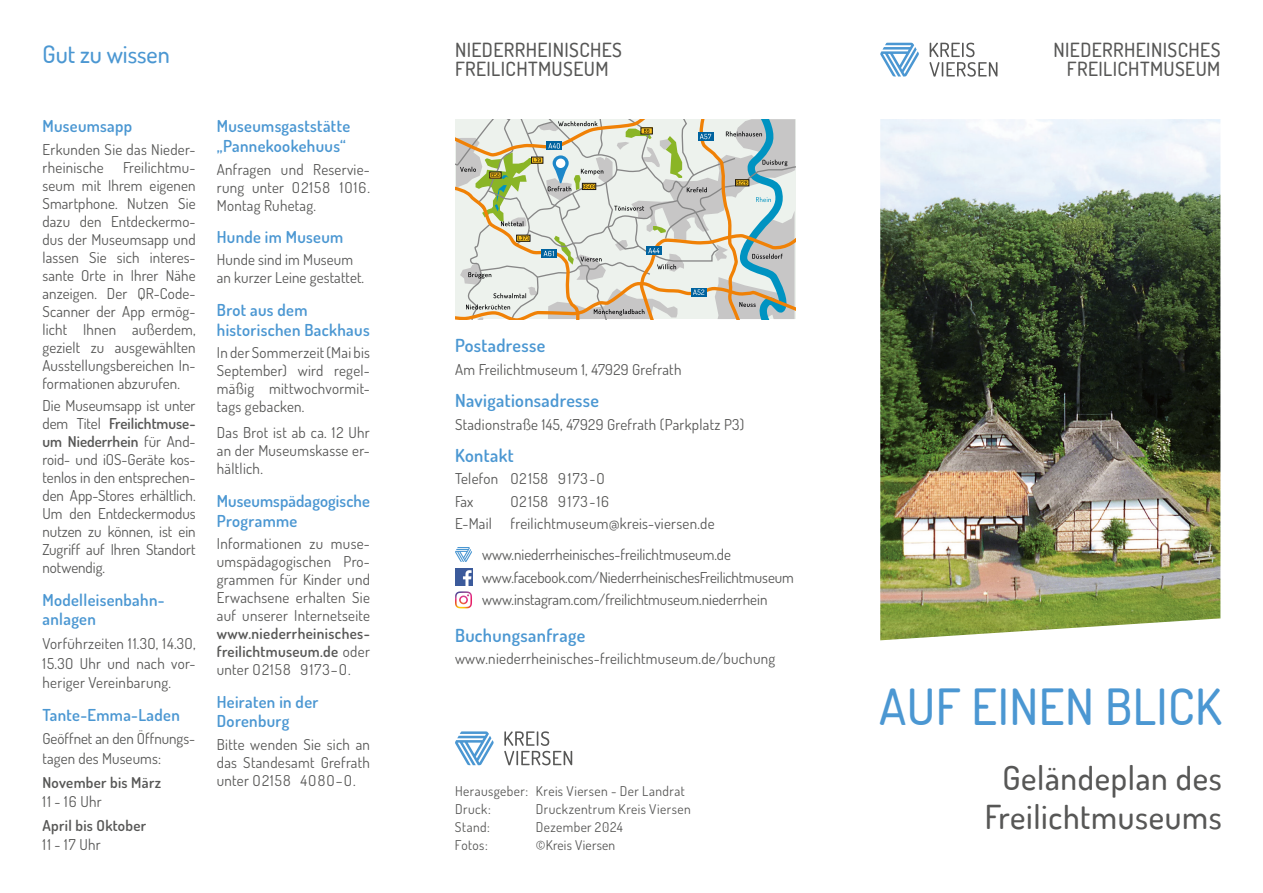
<style>
.page{position:relative;width:1263px;height:893px;background:#fff}
.page>*{position:absolute;margin:0;border:0;box-sizing:border-box;transform-origin:0 0}
.t1{font:500 49.8px "Dosis";letter-spacing:.01em;color:#4b97d2}
.t2{font:500 33px/39px "Dosis";letter-spacing:.02em;color:#575756;text-align:center}
.t3{font:500 24px "Dosis";color:#4b97d2}
.t4{font:500 19.5px/19.5px "Dosis";letter-spacing:.02em;color:#575756;text-align:right}
.t5{font:600 18px "Dosis";letter-spacing:.02em;color:#4b97d2}
.t6{font:600 16.5px/19.8px "Dosis";letter-spacing:.02em;color:#4b97d2}
.t7{font:15px/18px "Dosis";letter-spacing:.02em;color:#575756;text-align:justify}
.t8{font:15px/22.5px "Dosis";color:#575756}
.t9{font:600 15px/18px "Dosis";letter-spacing:.02em;color:#575756;text-align:justify}
.t10{font:13.5px/18px "Dosis";letter-spacing:.03em;color:#575756}
.s1{font-weight:600}
.s2{font-weight:400}
</style>
<div class="page">
<svg style="left:880px;top:43px;width:39px;height:34px"></svg>
<svg style="left:929px;top:43px;width:68px;height:34px"></svg>
<svg style="left:455px;top:119px;width:340px;height:200px;background:#d1d4c8"></svg>
<div style="left:556px;top:159px;width:9px;height:9px;background:#fff;border-radius:50%"></div>
<svg style="left:455px;top:547px;width:17px;height:15px"></svg>
<img style="left:455px;top:569px;width:17px;height:17px">
<img style="left:455px;top:591px;width:17px;height:17px">
<svg style="left:455px;top:731px;width:39px;height:34px"></svg>
<svg style="left:504px;top:731px;width:68px;height:34px"></svg>
<img style="left:880px;top:119px;width:340px;height:521px">
<h3 class="t3" style="left:43px;top:38px;width:129px">Gut zu wissen</h3>
<p class="t6" style="left:43px;top:116px;width:91px">Museumsapp</p>
<p class="t7" style="left:43px;top:139px;width:155px">Erkunden Sie das Nieder&shy;rheinische</p>
<p class="t7" style="left:43px;top:157px;width:155px;text-indent:81px">Freilichtmu&shy;seum mit Ihrem eigenen Smartphone. Nutzen Sie dazu den Entdeckermo&shy;dus der Museumsapp und lassen Sie sich interes&shy;sante Orte in Ihrer Nähe anzeigen. Der QR-Code-Scanner der App ermög&shy;licht Ihnen außerdem, gezielt zu ausgewählten Ausstellungsbereichen In&shy;formationen abzurufen.</p>
<p class="t7" style="left:43px;top:396px;width:155px">Die Museumsapp ist unter dem Titel <span class="s1">Freilichtmuse&shy;um Niederrhein</span> für And&shy;roid- und iOS-Geräte kos&shy;tenlos in den entsprechen&shy;den App-Stores erhältlich.<br>Um den Entdeckermodus nutzen zu können, ist ein Zugriff auf Ihren Standort notwendig.</p>
<p class="t6" style="left:43px;top:589px;width:124px">Modelleisenbahn&shy;anlagen</p>
<p class="t7" style="left:43px;top:633px;width:155px;line-height:19.5px">Vorführzeiten 11.3O, 14.3O, 15.3O Uhr und nach vor&shy;heriger Vereinbarung.</p>
<p class="t6" style="left:43px;top:704px;width:139px">Tante-Emma-Laden</p>
<p class="t8" style="left:43px;top:728px;width:154px;line-height:19.5px">Geöffnet an den Öffnungs&shy;tagen des Museums:</p>
<p class="t9" style="left:43px;top:773px;width:120px">November bis März</p>
<p class="t7" style="left:43px;top:792px;width:61px">11 - 16 Uhr</p>
<p class="t9" style="left:43px;top:816px;width:105px">April bis Oktober</p>
<p class="t7" style="left:43px;top:835px;width:60px">11 - 17 Uhr</p>
<p class="t6" style="left:217px;top:116px;width:135px">Museumsgaststätte „Pannekookehuus“</p>
<p class="t7" style="left:217px;top:159px;width:155px">Anfragen und Reservie&shy;rung unter O2158 1O16.<br>Montag Ruhetag.</p>
<p class="t6" style="left:217px;top:227px;width:128px">Hunde im Museum</p>
<p class="t7" style="left:217px;top:250px;width:149px">Hunde sind im Museum an kurzer Leine gestattet.</p>
<p class="t6" style="left:217px;top:300px;width:154px">Brot aus dem historischen Backhaus</p>
<p class="t7" style="left:217px;top:343px;width:155px">In der Sommerzeit (Mai bis September) wird regel&shy;mäßig mittwochvormit&shy;tags gebacken.</p>
<p class="t7" style="left:217px;top:423px;width:155px">Das Brot ist ab ca. 12 Uhr an der Museumskasse er&shy;hältlich.</p>
<p class="t6" style="left:217px;top:491px;width:155px">Museumspädagogische<br>Programme</p>
<p class="t7" style="left:217px;top:534px;width:155px">Informationen zu muse&shy;umspädagogischen Pro&shy;grammen für Kinder und Erwachsene erhalten Sie auf unserer Internetseite</p>
<p class="t9" style="left:217px;top:624px;width:155px">www.niederrheinisches&shy;freilichtmuseum.de <span class="s2">oder unter O2158 9173–O.</span></p>
<p class="t6" style="left:217px;top:691px;width:103px">Heiraten in der<br>Dorenburg</p>
<p class="t7" style="left:217px;top:734px;width:155px">Bitte wenden Sie sich an das Standesamt Grefrath unter O2158 4O8O–O.</p>
<h3 class="t4" style="left:455px;top:39px;width:169px;text-align:left">NIEDERRHEINISCHES<br>FREILICHTMUSEUM</h3>
<p class="t5" style="left:455px;top:334px;width:92px">Postadresse</p>
<p class="t7" style="left:455px;top:360px;width:228px">Am Freilichtmuseum 1, 47929 Grefrath</p>
<p class="t5" style="left:455px;top:389px;width:146px">Navigationsadresse</p>
<p class="t7" style="left:455px;top:414px;width:291px">Stadionstraße 145, 47929 Grefrath (Parkplatz P3)</p>
<p class="t5" style="left:455px;top:444px;width:60px">Kontakt</p>
<p class="t7" style="left:455px;top:467px;width:151px;line-height:22.5px">Telefon O2158 9173-O<br>Fax</p>
<p class="t7" style="left:455px;top:489px;width:261px;line-height:22.5px;text-indent:56px">O2158 9173-16<br>E-Mail freilichtmuseum@kreis-viersen.de</p>
<p class="t8" style="left:482px;top:543px;width:313px">www.niederrheinisches-freilichtmuseum.de www.facebook.com/NiederrheinischesFreilichtmuseum www.instagram.com/freilichtmuseum.niederrhein</p>
<p class="t5" style="left:455px;top:624px;width:132px">Buchungsanfrage</p>
<p class="t7" style="left:455px;top:649px;width:322px">www.niederrheinisches-freilichtmuseum.de/buchung</p>
<p class="t10" style="left:455px;top:782px;width:231px">Herausgeber: Kreis Viersen - Der Landrat<br>Druck:</p>
<p class="t10" style="left:536px;top:800px;width:156px">Druckzentrum Kreis Viersen</p>
<p class="t10" style="left:455px;top:818px;width:36px">Stand:</p>
<p class="t10" style="left:536px;top:818px;width:89px">Dezember 2024</p>
<p class="t10" style="left:455px;top:836px;width:34px">Fotos:</p>
<p class="t10" style="left:536px;top:836px;width:81px">©Kreis Viersen</p>
<h3 class="t4" style="left:1053px;top:39px;width:169px">NIEDERRHEINISCHES<br>FREILICHTMUSEUM</h3>
<h1 class="t1" style="left:879px;top:674px;width:344px">AUF EINEN BLICK</h1>
<h2 class="t2" style="left:985px;top:758px;width:238px">Geländeplan des<br>Freilichtmuseums</h2>
</div>
